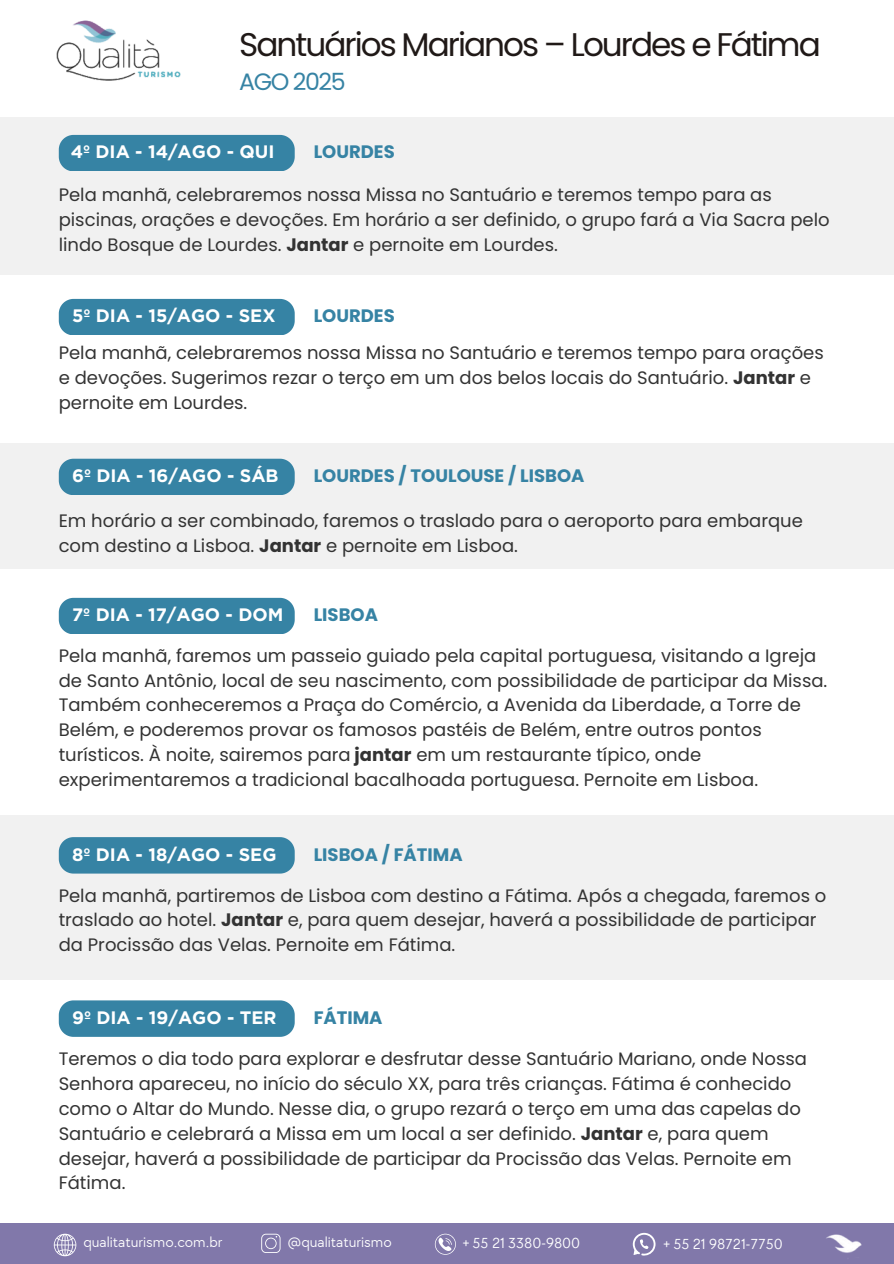
<style>
.page{position:relative;width:894px;height:1264px;background:#fff}
.page>*{position:absolute;margin:0;border:0;box-sizing:border-box;transform-origin:0 0}
.t1{font:32.7px "Poppins";letter-spacing:-.06em;color:#201917}
.t2{font:23.7px "Poppins";letter-spacing:-.06em;color:#3683a4}
.t3{font:18px/24.8px "Poppins";color:#333}
.t4{font:700 18px "Gotham";color:#fff}
.t5{font:700 18px "Poppins";color:#3683a4}
.t6{font:15px "TT Chocolates";color:#fff}
.s1{font-weight:700}
</style>
<div class="page">
<img style="left:56px;top:20px;width:125px;height:61px">
<div style="left:0;top:443px;width:893px;height:125px;background:#f1f1f1"></div>
<div style="left:59px;top:458px;width:235px;height:36px;background:#3683a4"></div>
<div style="left:0;top:117px;width:893px;height:157px;background:#f1f1f1"></div>
<div style="left:59px;top:299px;width:235px;height:36px;background:#3683a4"></div>
<div style="left:59px;top:598px;width:235px;height:36px;background:#3683a4"></div>
<div style="left:0;top:815px;width:893px;height:165px;background:#f1f1f1"></div>
<div style="left:59px;top:837px;width:235px;height:36px;background:#3683a4"></div>
<div style="left:59px;top:1000px;width:235px;height:36px;background:#3683a4"></div>
<div style="left:0;top:1222px;width:893px;height:41px;background:#8178aa"></div>
<img style="left:799px;top:1222px;width:81px;height:31px">
<svg style="left:435px;top:1233px;width:21px;height:21px"></svg>
<svg style="left:261px;top:1233px;width:19px;height:19px"></svg>
<svg style="left:54px;top:1233px;width:22px;height:23px"></svg>
<svg style="left:632px;top:1232px;width:23px;height:24px"></svg>
<div style="left:59px;top:135px;width:235px;height:36px;background:#3683a4"></div>
<h2 class="t1" style="left:239px;top:22px;width:583px">Santuários Marianos – Lourdes e Fátima</h2>
<h2 class="t2" style="left:239px;top:65px;width:108px">AGO 2025</h2>
<h2 class="t4" style="left:71px;top:141px;width:205px">4º DIA - 14/AGO - QUI</h2>
<h3 class="t5" style="left:313px;top:139px;width:83px">LOURDES</h3>
<p class="t3" style="left:59px;top:182px;width:772px">Pela manhã, celebraremos nossa Missa no Santuário e teremos tempo para as piscinas, orações e devoções. Em horário a ser definido, o grupo fará a Via Sacra pelo lindo Bosque de Lourdes. <span class="s1">Jantar</span> e pernoite em Lourdes.</p>
<h2 class="t4" style="left:72px;top:305px;width:205px">5º DIA - 15/AGO - SEX</h2>
<h2 class="t5" style="left:313px;top:303px;width:83px">LOURDES</h2>
<h3 class="t3" style="left:59px;top:340px;width:766px">Pela manhã, celebraremos nossa Missa no Santuário e teremos tempo para orações e devoções. Sugerimos rezar o terço em um dos belos locais do Santuário. <span class="s1">Jantar</span> e pernoite em Lourdes.</h3>
<p class="t4" style="left:72px;top:465px;width:208px">6º DIA - 16/AGO - SÁB</p>
<h1 class="t5" style="left:313px;top:463px;width:272px">LOURDES / TOULOUSE / LISBOA</h1>
<p class="t3" style="left:59px;top:508px;width:745px">Em horário a ser combinado, faremos o traslado para o aeroporto para embarque com destino a Lisboa. <span class="s1">Jantar</span> e pernoite em Lisboa.</p>
<p class="t4" style="left:72px;top:604px;width:213px">7º DIA - 17/AGO - DOM</p>
<h2 class="t5" style="left:313px;top:602px;width:66px">LISBOA</h2>
<h2 class="t3" style="left:59px;top:643px;width:770px">Pela manhã, faremos um passeio guiado pela capital portuguesa, visitando a Igreja de Santo Antônio, local de seu nascimento, com possibilidade de participar da Missa.<br>Também conheceremos a Praça do Comércio, a Avenida da Liberdade, a Torre de Belém, e poderemos provar os famosos pastéis de Belém, entre outros pontos turísticos. À noite, sairemos para <span class="s1">jantar</span> em um restaurante típico, onde experimentaremos a tradicional bacalhoada portuguesa. Pernoite em Lisboa.</h2>
<h3 class="t4" style="left:72px;top:843px;width:206px">8º DIA - 18/AGO - SEG</h3>
<p class="t5" style="left:313px;top:841px;width:150px">LISBOA / FÁTIMA</p>
<h2 class="t3" style="left:59px;top:882px;width:769px">Pela manhã, partiremos de Lisboa com destino a Fátima. Após a chegada, faremos o traslado ao hotel. <span class="s1">Jantar</span> e, para quem desejar, haverá a possibilidade de participar da Procissão das Velas. Pernoite em Fátima.</h2>
<h2 class="t4" style="left:72px;top:1006px;width:206px">9º DIA - 19/AGO - TER</h2>
<h3 class="t5" style="left:313px;top:1004px;width:70px">FÁTIMA</h3>
<p class="t3" style="left:59px;top:1046px;width:749px">Teremos o dia todo para explorar e desfrutar desse Santuário Mariano, onde Nossa Senhora apareceu, no início do século XX, para três crianças. Fátima é conhecido como o Altar do Mundo. Nesse dia, o grupo rezará o terço em uma das capelas do Santuário e celebrará a Missa em um local a ser definido. <span class="s1">Jantar</span> e, para quem desejar, haverá a possibilidade de participar da Procissão das Velas. Pernoite em Fátima.</p>
<p class="t6" style="left:83px;top:1233px;width:141px">qualitaturismo.com.br</p>
<h2 class="t6" style="left:287px;top:1233px;width:106px">@qualitaturismo</h2>
<h3 class="t6" style="left:462px;top:1233px;width:119px">+ 55 21 3380-9800</h3>
<h2 class="t6" style="left:663px;top:1235px;width:121px">+ 55 21 98721-7750</h2>
</div>
